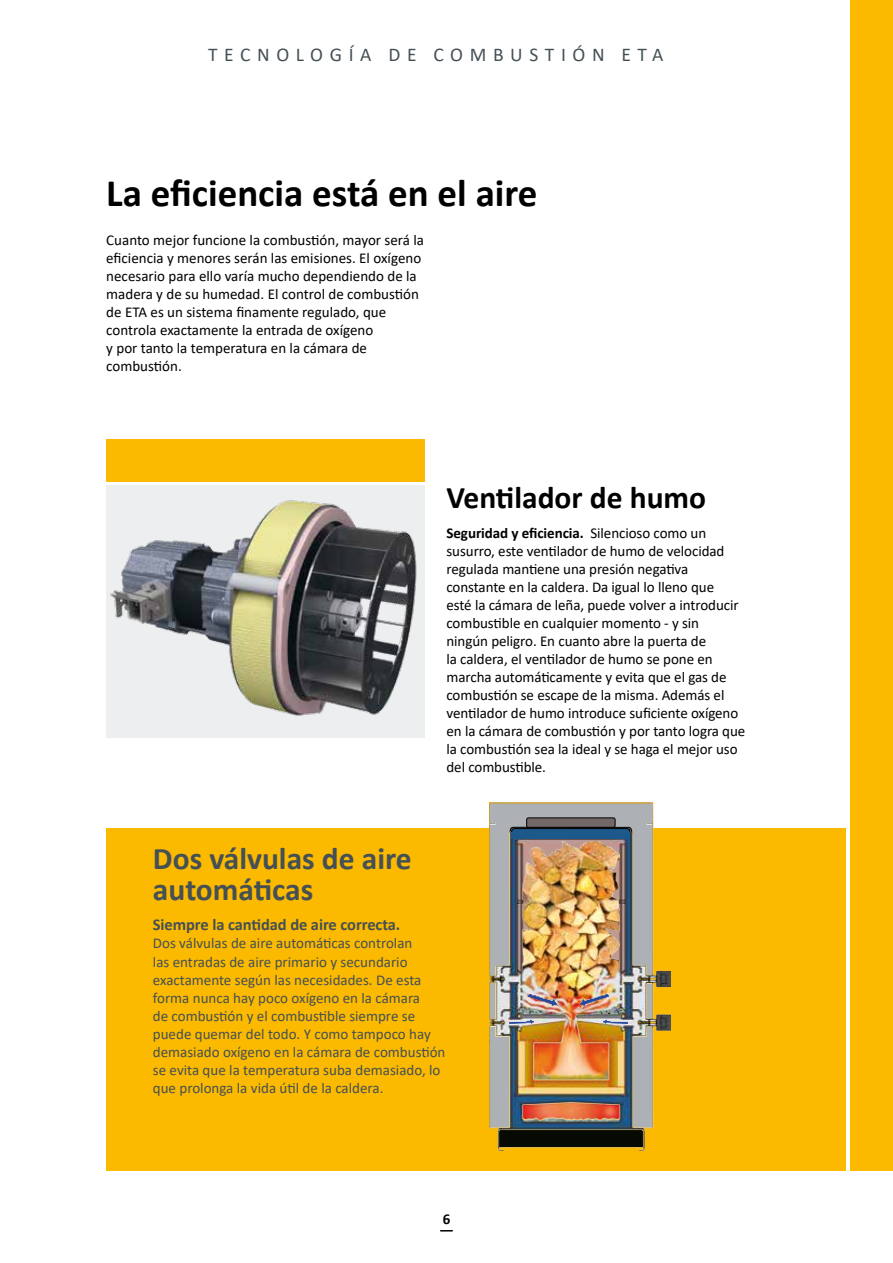
<style>
.page{position:relative;width:893px;height:1263px;background:#fff}
.page>*{position:absolute;margin:0;border:0;box-sizing:border-box;transform-origin:0 0}
.t1{font:700 39px "Calibri";color:#000}
.t2{font:700 31.5px/31.5px "Calibri";color:#455055}
.t3{font:700 31.5px "Calibri";color:#000}
.t4{font:19.5px "Calibri";letter-spacing:.34em;color:#455055}
.t5{font:700 16.5px "Calibri";letter-spacing:-.005em;color:#455055}
.t6{font:15px/18px "Calibri";letter-spacing:-.005em;color:#000}
.t7{font:15px/18px "Calibri";color:#455055}
.t8{font:700 15px "Calibri";color:#000}
.s1{font-weight:700}
</style>
<div class="page">
<div style="left:106px;top:828px;width:740px;height:342px;background:#fbb900"></div>
<div style="left:106px;top:486px;width:319px;height:252px;background:#eceef0"></div>
<div style="left:106px;top:439px;width:319px;height:42px;background:#fbb900"></div>
<div style="left:850px;top:0;width:43px;height:1170px;background:#fbb900"></div>
<img style="left:110px;top:500px;width:307px;height:216px">
<img style="left:489px;top:803px;width:181px;height:347px">
<img style="left:490px;top:804px;width:161px;height:342px">
<img style="left:516px;top:842px;width:108px;height:277px">
<img style="left:510px;top:993px;width:117px;height:30px">
<div style="left:506px;top:820px;width:133px;height:12px;background:#adb1b4"></div>
<img style="left:512px;top:834px;width:118px;height:4px">
<svg style="left:509px;top:827px;width:123px;height:7px"></svg>
<div style="left:527px;top:818px;width:88px;height:9px;background:#726865;border-radius:2px"></div>
<div style="left:526px;top:817px;width:89px;height:11px;border:1px solid #000;border-radius:2px"></div>
<h3 class="t4" style="left:208px;top:41px;width:457px">TECNOLOGÍA DE COMBUSTIÓN ETA</h3>
<h1 class="t1" style="left:106px;top:166px;width:433px">La eficiencia está en el aire</h1>
<p class="t6" style="left:106px;top:231px;width:319px">Cuanto mejor funcione la combustión, mayor será la eficiencia y menores serán las emisiones. El oxígeno necesario para ello varía mucho dependiendo de la madera y de su humedad. El control de combustión de ETA es un sistema finamente regulado, que controla exactamente la entrada de oxígeno<br>y por tanto la temperatura en la cámara de combustión.</p>
<h2 class="t2" style="left:153px;top:842px;width:260px">Dos válvulas de aire automáticas</h2>
<h2 class="t3" style="left:446px;top:476px;width:261px">Ventilador de humo</h2>
<p class="t6" style="left:446px;top:523px;width:300px"><span class="s1">Seguridad y eficiencia.</span> Silencioso como un susurro, este ventilador de humo de velocidad regulada mantiene una presión negativa constante en la caldera. Da igual lo lleno que<br>esté la cámara de leña, puede volver a introducir combustible en cualquier momento - y sin<br>ningún peligro. En cuanto abre la puerta de<br>la caldera, el ventilador de humo se pone en marcha automáticamente y evita que el gas de combustión se escape de la misma. Además el ventilador de humo introduce suficiente oxígeno en la cámara de combustión y por tanto logra que la combustión sea la ideal y se haga el mejor uso del combustible.</p>
<p class="t5" style="left:153px;top:913px;width:249px">Siempre la cantidad de aire correcta.</p>
<p class="t7" style="left:153px;top:934px;width:294px">Dos válvulas de aire automáticas controlan<br>las entradas de aire primario y secundario exactamente según las necesidades. De esta forma nunca hay poco oxígeno en la cámara<br>de combustión y el combustible siempre se puede quemar del todo. Y como tampoco hay demasiado oxígeno en la cámara de combustión se evita que la temperatura suba demasiado, lo que prolonga la vida útil de la caldera.</p>
<p class="t8" style="left:443px;top:1208px;width:9px">6</p>
</div>
